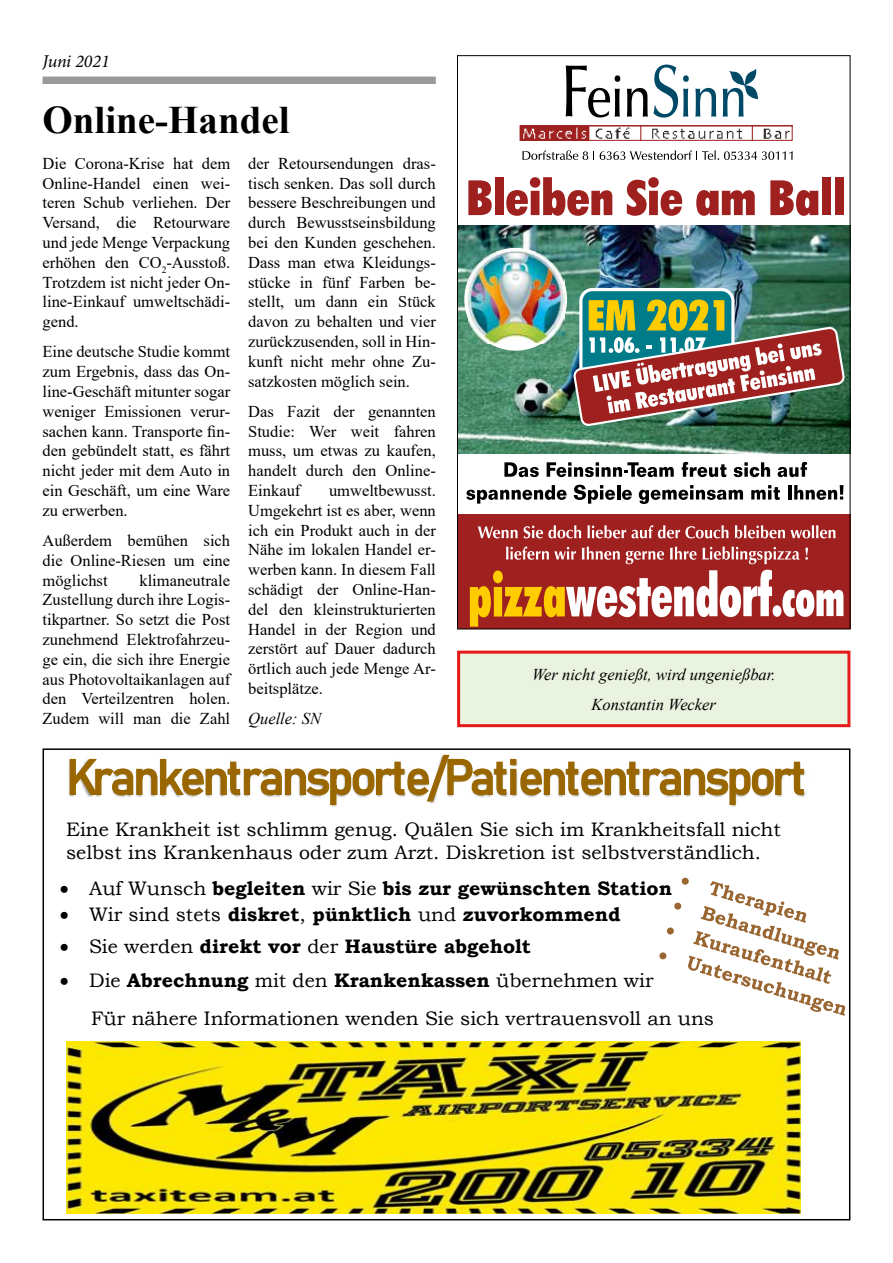
<style>
.page{position:relative;width:893px;height:1263px;background:#fff}
.page>*{position:absolute;margin:0;border:0;box-sizing:border-box;transform-origin:0 0}
.t1{font:300 semi-condensed 48.75px "Bahnschrift";letter-spacing:-.07em;color:#960}
.t2{font:700 39px "Times New Roman";color:#000}
.t3{font:19.5px/23.1px "Bookman Old Style";color:#000}
.t4{font:700 19.5px "Bookman Old Style";color:#000}
.t5{font:italic 18px "Minion Pro";letter-spacing:-.005em;color:#000}
.t6{font:16.5px/19.8px "Times New Roman";color:#000;text-align:justify}
.t7{font:italic 16.5px/30.2px "Times New Roman";color:#000;text-align:center}
.s1{font-weight:400}
.s2{font-weight:700}
</style>
<div class="page">
<div style="left:43px;top:77px;width:393px;height:7px;background:#9a9a9a"></div>
<svg style="left:66px;top:755px;width:780px;height:459px"></svg>
<div style="left:43px;top:748px;width:807px;height:472px;border:2px solid #000"></div>
<img style="left:459px;top:64px;width:389px;height:563px">
<div style="left:459px;top:652px;width:390px;height:74px;background:#eaf3e0"></div>
<div style="left:457px;top:651px;width:393px;height:76px;border:3px solid #e41b18"></div>
<p class="t5" style="left:43px;top:49px;width:69px">Juni 2021</p>
<h2 class="t2" style="left:43px;top:92px;width:249px">Online-Handel</h2>
<p class="t6" style="left:43px;top:153px;width:189px">Die Corona-Krise hat dem Online-Handel einen wei&shy;teren Schub verliehen. Der Versand, die Retourware und jede Menge Verpackung erhöhen den CO<sub>2</sub>-Ausstoß.<br>Trotzdem ist nicht jeder On&shy;line-Einkauf umweltschädi&shy;gend.</p>
<p class="t6" style="left:42px;top:341px;width:189px">Eine deutsche Studie kommt zum Ergebnis, dass das On&shy;line-Geschäft mitunter sogar weniger Emissionen verur&shy;sachen kann. Transporte fin&shy;den gebündelt statt, es fährt nicht jeder mit dem Auto in ein Geschäft, um eine Ware zu erwerben.</p>
<p class="t6" style="left:42px;top:530px;width:189px">Außerdem bemühen sich die Online-Riesen um eine möglichst</p>
<p class="t6" style="left:42px;top:570px;width:189px;text-indent:97px">klimaneutrale Zustellung durch ihre Logis&shy;tikpartner. So setzt die Post zunehmend Elektrofahrzeu&shy;ge ein, die sich ihre Energie aus Photovoltaikanlagen auf den Verteilzentren holen.<br>Zudem will man die Zahl</p>
<p class="t6" style="left:248px;top:153px;width:189px">der Retoursendungen dras&shy;tisch senken. Das soll durch bessere Beschreibungen und durch Bewusstseinsbildung bei den Kunden geschehen.<br>Dass man etwa Kleidungs&shy;stücke in fünf Farben be&shy;stellt, um dann ein Stück davon zu behalten und vier zurückzusenden, soll in Hin&shy;kunft nicht mehr ohne Zu&shy;satzkosten möglich sein.</p>
<p class="t6" style="left:248px;top:401px;width:189px">Das Fazit der genannten Studie: Wer weit fahren muss, um etwas zu kaufen, handelt durch den Online-Einkauf</p>
<p class="t6" style="left:248px;top:480px;width:189px;text-indent:81px">umweltbewusst.<br>Umgekehrt ist es aber, wenn ich ein Produkt auch in der Nähe im lokalen Handel er&shy;werben kann. In diesem Fall schädigt der Online-Han&shy;del den kleinstrukturierten Handel in der Region und zerstört auf Dauer dadurch örtlich auch jede Menge Ar&shy;beitsplätze.</p>
<p class="t7" style="left:248px;top:703px;width:74px">Quelle: SN</p>
<p class="t7" style="left:532px;top:658px;width:245px">Wer nicht genießt, wird ungenießbar.<br>Konstantin Wecker</p>
<h1 class="t1" style="left:66px;top:740px;width:741px">Krankentransporte/Patiententransport</h1>
<p class="t3" style="left:66px;top:818px;width:716px">Eine Krankheit ist schlimm genug. Quälen Sie sich im Krankheitsfall nicht selbst ins Krankenhaus oder zum Arzt. Diskretion ist selbstverständlich.</p>
<p class="t4" style="left:60px;top:874px;width:614px">• <span class="s1">Auf Wunsch</span> begleiten <span class="s1">wir Sie</span> bis zur gewünschten Station</p>
<p class="t4" style="left:60px;top:900px;width:562px">• <span class="s1">Wir sind stets</span> diskret<span class="s1">,</span> pünktlich <span class="s1">und</span> zuvorkommend</p>
<p class="t4" style="left:60px;top:932px;width:473px">• <span class="s1">Sie werden</span> direkt vor <span class="s1">der</span> Haustüre abgeholt</p>
<p class="t3" style="left:91px;top:962px;width:625px;line-height:37.7px;text-indent:-31px">• Die <span class="s2">Abrechnung</span> mit den <span class="s2">Krankenkassen</span> übernehmen wir<br>Für nähere Informationen wenden Sie sich vertrauensvoll an uns</p>
</div>
